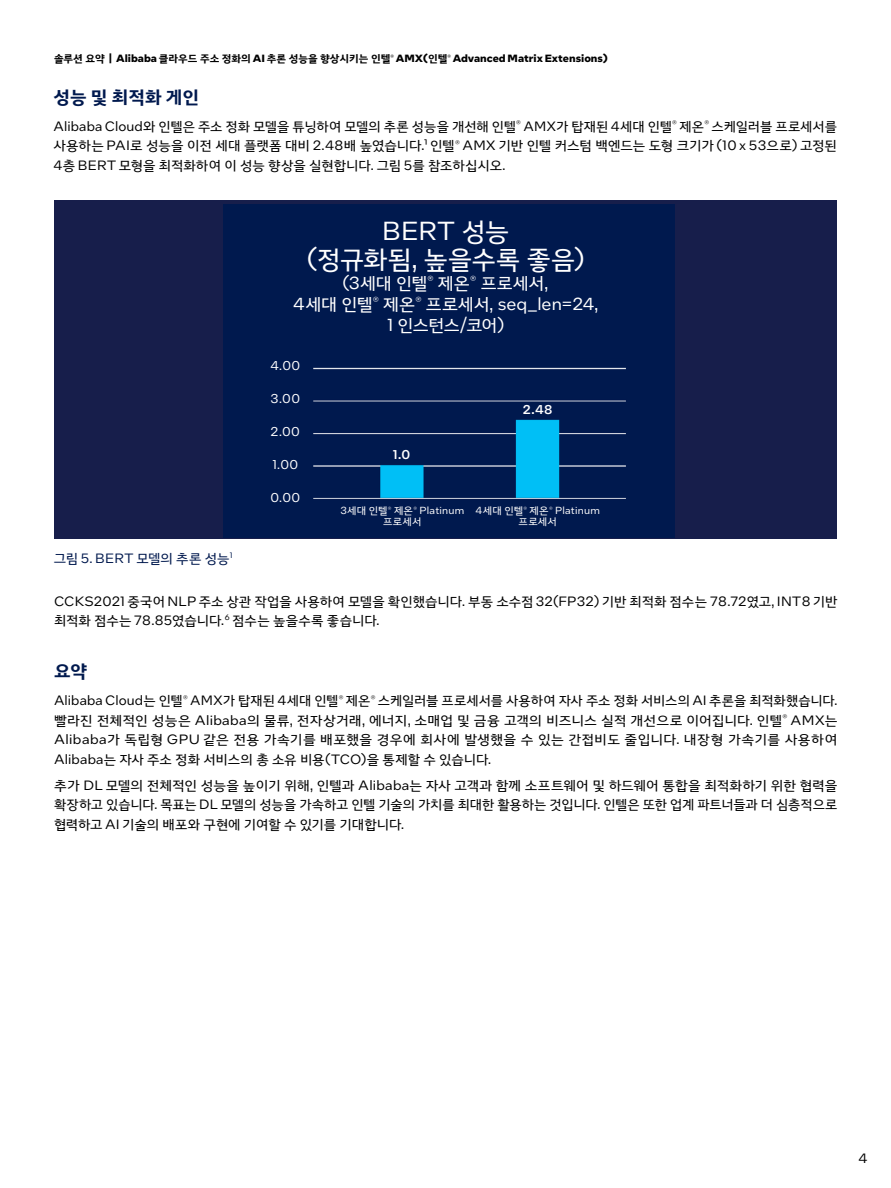
<style>
.page{position:relative;width:891px;height:1188px;background:#fff}
.page>*{position:absolute;margin:0;border:0;box-sizing:border-box;transform-origin:0 0}
.t1{font:26.1px "Intel Clear Kor";letter-spacing:.015em;color:#fff}
.t2{font:26.1px "Intel One Text";color:#fff}
.t3{font:700 18px "Intel Clear Kor";color:#00194e}
.t4{font:17.4px/20.9px "Intel Clear Kor";letter-spacing:-.015em;color:#fff;text-align:center}
.t5{font:13.5px/19.5px "Intel Clear Kor";letter-spacing:-.005em;color:#000;text-align:justify}
.t6{font:13.5px "Intel Clear Kor";letter-spacing:-.01em;color:#00194e}
.t7{font:13.5px "Intel One Text";color:#000}
.t8{font:12.75px "Intel One Text";letter-spacing:.03em;color:#fff}
.t9{font:500 12.75px "Intel One Text";color:#fff}
.t10{font:700 10.5px "Intel One Text";color:#000}
.t11{font:10.2px "Intel One Text";letter-spacing:.02em;color:#fff}
.t12{font:10.2px "Intel Clear Kor";letter-spacing:.015em;color:#fff}
.s1{font-family:"Intel Clear Kor"}
.s2{font-family:"Intel One Text"}
</style>
<div class="page">
<div style="left:54px;top:201px;width:783px;height:338px;background:#171e4b"></div>
<div style="left:223px;top:204px;width:451px;height:334px;background:#00194e"></div>
<p class="t10" style="left:54px;top:51px;width:555px"><span class="s1">솔루션 요약</span> | Alibaba <span class="s1">클라우드 주소 정화의</span> AI <span class="s1">추론 성능을 향상시키는 인텔</span><sup>®</sup> AMX(<span class="s1">인텔</span><sup>®</sup> Advanced Matrix Extensions)</p>
<h2 class="t3" style="left:53px;top:85px;width:147px">성능 및 최적화 게인</h2>
<p class="t5" style="left:53px;top:116px;width:785px"><span class="s2">Alibaba Cloud</span>와 인텔은 주소 정화 모델을 튜닝하여 모델의 추론 성능을 개선해 인텔<sup>®</sup> <span class="s2">AMX</span>가 탑재된 <span class="s2">4</span>세대 인텔<sup>®</sup> 제온<sup>®</sup> 스케일러블 프로세서를 사용하는 <span class="s2">PAI</span>로 성능을 이전 세대 플랫폼 대비 <span class="s2">2.48</span>배 높였습니다.<span class="s2">¹</span> 인텔<sup>®</sup> <span class="s2">AMX</span> 기반 인텔 커스텀 백엔드는 도형 크기가 <span class="s2">(10 x 53</span>으로<span class="s2">)</span> 고정된 <span class="s2">4</span>층 <span class="s2">BERT</span> 모형을 최적화하여 이 성능 향상을 실현합니다. 그림 <span class="s2">5</span>를 참조하십시오.</p>
<h1 class="t2" style="left:382px;top:214px;width:129px">BERT <span class="s1">성능</span></h1>
<h1 class="t1" style="left:307px;top:243px;width:279px"><span class="s2">(</span>정규화됨, 높을수록 좋음<span class="s2">)</span></h1>
<p class="t4" style="left:293px;top:272px;width:306px"><span class="s2">(3</span>세대 인텔<sup>®</sup> 제온<sup>®</sup> 프로세서,<br><span class="s2">4</span>세대 인텔<sup>®</sup> 제온<sup>®</sup> 프로세서, <span class="s2">seq_len=24</span>,<br><span class="s2">1</span> 인스턴스<span class="s2">/</span>코어<span class="s2">)</span></p>
<p class="t8" style="left:270px;top:357px;width:31px">4.00</p>
<p class="t8" style="left:271px;top:390px;width:31px">3.00</p>
<p class="t8" style="left:271px;top:423px;width:31px">2.00</p>
<p class="t8" style="left:272px;top:456px;width:27px">1.00</p>
<p class="t8" style="left:270px;top:489px;width:31px">0.00</p>
<p class="t9" style="left:523px;top:401px;width:31px">2.48</p>
<p class="t9" style="left:393px;top:446px;width:19px">1.0</p>
<p class="t11" style="left:340px;top:504px;width:125px">3<span class="s1">세대 인텔</span><sup>®</sup> <span class="s1">제온</span><sup>®</sup> Platinum</p>
<p class="t12" style="left:383px;top:515px;width:40px">프로세서</p>
<p class="t11" style="left:476px;top:504px;width:126px">4<span class="s1">세대 인텔</span><sup>®</sup> <span class="s1">제온</span><sup>®</sup> Platinum</p>
<p class="t12" style="left:519px;top:515px;width:40px">프로세서</p>
<p class="t6" style="left:54px;top:551px;width:180px">그림 <span class="s2">5. BERT</span> 모델의 추론 성능<sup>1</sup></p>
<p class="t5" style="left:54px;top:591px;width:785px"><span class="s2">CCKS2021</span> 중국어 <span class="s2">NLP</span> 주소 상관 작업을 사용하여 모델을 확인했습니다. 부동 소수점 <span class="s2">32(FP32)</span> 기반 최적화 점수는 <span class="s2">78.72</span>였고, <span class="s2">INT8</span> 기반 최적화 점수는 <span class="s2">78.85</span>였습니다.<sup>6</sup> 점수는 높을수록 좋습니다.</p>
<h2 class="t3" style="left:54px;top:659px;width:35px">요약</h2>
<p class="t5" style="left:54px;top:691px;width:785px"><span class="s2">Alibaba Cloud</span>는 인텔<sup>®</sup> <span class="s2">AMX</span>가 탑재된 <span class="s2">4</span>세대 인텔<sup>®</sup> 제온<sup>®</sup> 스케일러블 프로세서를 사용하여 자사 주소 정화 서비스의 <span class="s2">AI</span> 추론을 최적화했습니다. 빨라진 전체적인 성능은 <span class="s2">Alibaba</span>의 물류, 전자상거래, 에너지, 소매업 및 금융 고객의 비즈니스 실적 개선으로 이어집니다. 인텔<sup>®</sup> <span class="s2">AMX</span>는 <span class="s2">Alibaba</span>가 독립형 <span class="s2">GPU</span> 같은 전용 가속기를 배포했을 경우에 회사에 발생했을 수 있는 간접비도 줄입니다. 내장형 가속기를 사용하여 <span class="s2">Alibaba</span>는 자사 주소 정화 서비스의 총 소유 비용<span class="s2">(TCO)</span>을 통제할 수 있습니다.</p>
<p class="t5" style="left:54px;top:775px;width:785px">추가 <span class="s2">DL</span> 모델의 전체적인 성능을 높이기 위해, 인텔과 <span class="s2">Alibaba</span>는 자사 고객과 함께 소프트웨어 및 하드웨어 통합을 최적화하기 위한 협력을 확장하고 있습니다. 목표는 <span class="s2">DL</span> 모델의 성능을 가속하고 인텔 기술의 가치를 최대한 활용하는 것입니다. 인텔은 또한 업계 파트너들과 더 심층적으로 협력하고 <span class="s2">AI</span> 기술의 배포와 구현에 기여할 수 있기를 기대합니다.</p>
<p class="t7" style="left:858px;top:1150px;width:11px">4</p>
</div>
